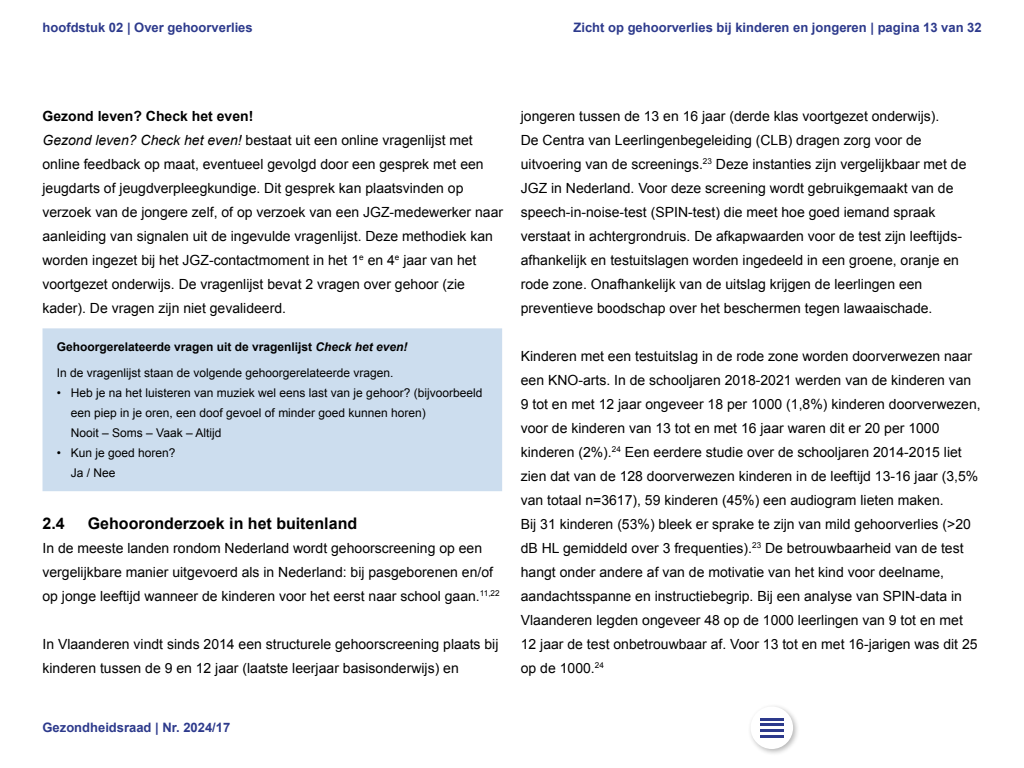
<style>
.page{position:relative;width:1024px;height:768px;background:#fff}
.page>*{position:absolute;margin:0;border:0;box-sizing:border-box;transform-origin:0 0}
.Kop_1_1_vet{font:700 16px "Arial";color:#000}
.Plat_z_ruimte{font:14px/24px "Arial";color:#000}
.Kop_z_nr_vet{font:700 14px "Arial";color:#000}
.t1{font:700 13px "Arial";color:#2d3a8c}
.Kadertekst{font:12px/20px "Arial";color:#000}
.Kader_Kop{font:700 12px "Arial";color:#000}
.s1{font-style:italic}
</style>
<div class="page">
<div style="left:43px;top:328px;width:459px;height:163px;background:#cde"></div>
<div style="left:747px;top:703px;width:53px;height:53px;background:#000;opacity:.3"></div>
<div style="left:751px;top:707px;width:42px;height:42px;background:#fff;border-radius:50%"></div>
<hr style="left:760px;top:718px;width:24px;height:2px;background:#2d3a8c">
<hr style="left:760px;top:724px;width:24px;height:2px;background:#2d3a8c">
<hr style="left:760px;top:730px;width:24px;height:2px;background:#2d3a8c">
<hr style="left:760px;top:735px;width:24px;height:2px;background:#2d3a8c">
<p class="t1" style="left:43px;top:19px;width:212px">hoofdstuk 02 | Over gehoorverlies</p>
<p class="t1" style="left:574px;top:19px;width:410px">Zicht op gehoorverlies bij kinderen en jongeren | pagina 13 van 32</p>
<h2 class="Kop_z_nr_vet" style="left:43px;top:107px;width:212px">Gezond leven? Check het even!</h2>
<p class="Plat_z_ruimte" style="left:43px;top:128px;width:462px"><span class="s1">Gezond leven? Check het even!</span> bestaat uit een online vragenlijst met online feedback op maat, eventueel gevolgd door een gesprek met een jeugdarts of jeugdverpleegkundige. Dit gesprek kan plaatsvinden op verzoek van de jongere zelf, of op verzoek van een JGZ-medewerker naar aanleiding van signalen uit de ingevulde vragenlijst. Deze methodiek kan worden ingezet bij het JGZ-contactmoment in het 1<sup>e</sup> en 4<sup>e</sup> jaar van het voortgezet onderwijs. De vragenlijst bevat 2 vragen over gehoor (zie kader). De vragen zijn niet gevalideerd.</p>
<h2 class="Kader_Kop" style="left:57px;top:339px;width:352px">Gehoorgerelateerde vragen uit de vragenlijst <span class="s1">Check het even!</span></h2>
<p class="Kadertekst" style="left:57px;top:363px;width:338px">In de vragenlijst staan de volgende gehoorgerelateerde vragen.</p>
<p class="Kadertekst" style="left:71px;top:383px;width:413px;text-indent:-14px">• Heb je na het luisteren van muziek wel eens last van je gehoor? (bijvoorbeeld een piep in je oren, een doof gevoel of minder goed kunnen horen)<br>Nooit – Soms – Vaak – Altijd</p>
<p class="Kadertekst" style="left:71px;top:443px;width:106px;text-indent:-14px">• Kun je goed horen?<br>Ja / Nee</p>
<h2 class="Kop_1_1_vet" style="left:43px;top:513px;width:24px">2.4</h2>
<h2 class="Kop_1_1_vet" style="left:88px;top:513px;width:271px">Gehooronderzoek in het buitenland</h2>
<p class="Plat_z_ruimte" style="left:43px;top:536px;width:459px">In de meeste landen rondom Nederland wordt gehoorscreening op een vergelijkbare manier uitgevoerd als in Nederland: bij pasgeborenen en/of op jonge leeftijd wanneer de kinderen voor het eerst naar school gaan.<sup>11,22</sup></p>
<p class="Plat_z_ruimte" style="left:43px;top:632px;width:458px">In Vlaanderen vindt sinds 2014 een structurele gehoorscreening plaats bij kinderen tussen de 9 en 12 jaar (laatste leerjaar basisonderwijs) en</p>
<p class="Plat_z_ruimte" style="left:521px;top:104px;width:447px">jongeren tussen de 13 en 16 jaar (derde klas voortgezet onderwijs).<br>De Centra van Leerlingenbegeleiding (CLB) dragen zorg voor de uitvoering van de screenings.<sup>23</sup> Deze instanties zijn vergelijkbaar met de JGZ in Nederland. Voor deze screening wordt gebruikgemaakt van de speech-in-noise-test (SPIN-test) die meet hoe goed iemand spraak verstaat in achtergrondruis. De afkapwaarden voor de test zijn leeftijds&shy;afhankelijk en testuitslagen worden ingedeeld in een groene, oranje en rode zone. Onafhankelijk van de uitslag krijgen de leerlingen een preventieve boodschap over het beschermen tegen lawaaischade.</p>
<p class="Plat_z_ruimte" style="left:521px;top:344px;width:461px">Kinderen met een testuitslag in de rode zone worden doorverwezen naar een KNO-arts. In de schooljaren 2018-2021 werden van de kinderen van 9 tot en met 12 jaar ongeveer 18 per 1000 (1,8%) kinderen doorverwezen, voor de kinderen van 13 tot en met 16 jaar waren dit er 20 per 1000 kinderen (2%).<sup>24</sup> Een eerdere studie over de schooljaren 2014-2015 liet zien dat van de 128 doorverwezen kinderen in de leeftijd 13-16 jaar (3,5% van totaal n=3617), 59 kinderen (45%) een audiogram lieten maken.<br>Bij 31 kinderen (53%) bleek er sprake te zijn van mild gehoorverlies (&gt;20 dB HL gemiddeld over 3 frequenties).<sup>23</sup> De betrouwbaarheid van de test hangt onder andere af van de motivatie van het kind voor deelname, aandachtsspanne en instructiebegrip. Bij een analyse van SPIN-data in Vlaanderen legden ongeveer 48 op de 1000 leerlingen van 9 tot en met 12 jaar de test onbetrouwbaar af. Voor 13 tot en met 16-jarigen was dit 25 op de 1000.<sup>24</sup></p>
<p class="t1" style="left:43px;top:719px;width:189px">Gezondheidsraad | Nr. 2024/17</p>
</div>
